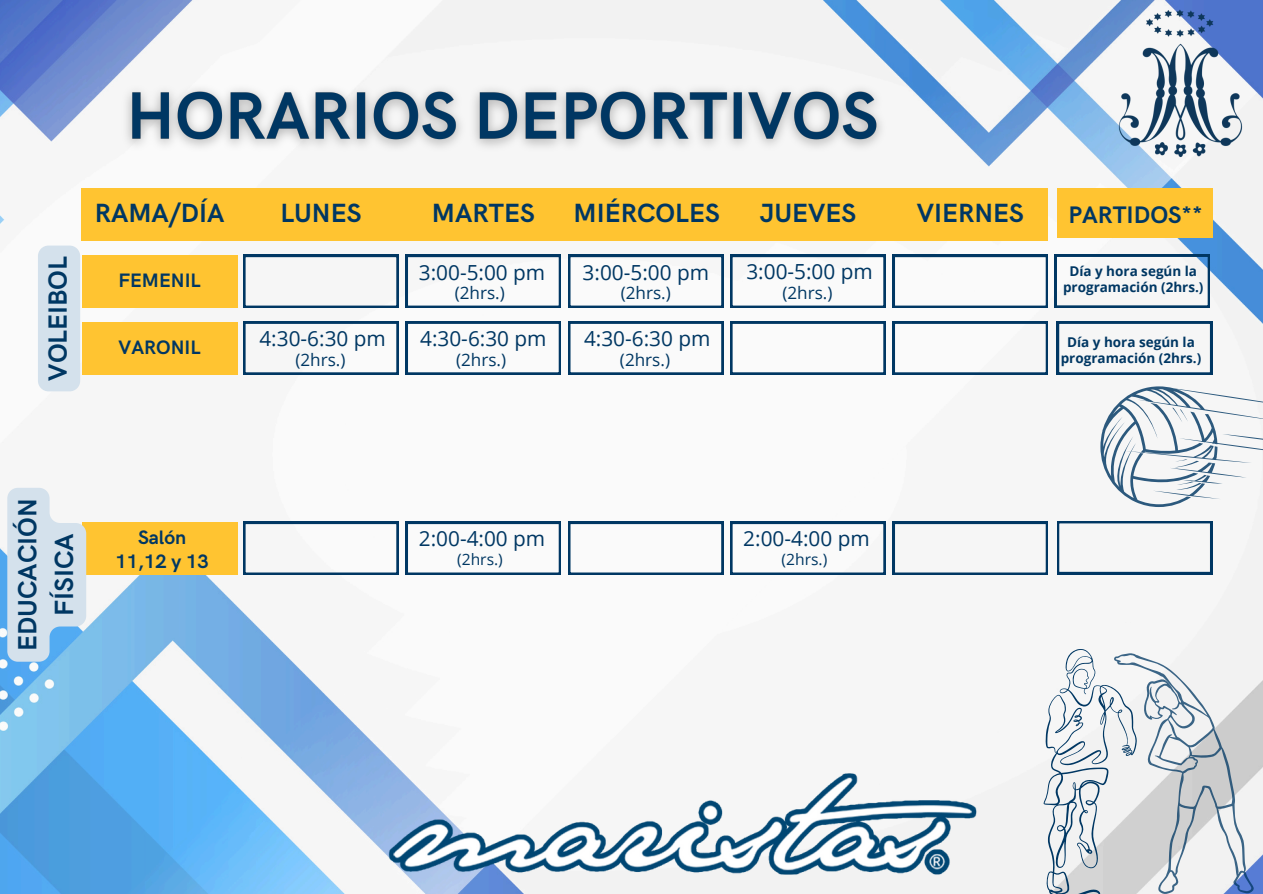
<style>
.page{position:relative;width:1263px;height:894px;background:#fff}
.page>*{position:absolute;margin:0;border:0;box-sizing:border-box;transform-origin:0 0}
.t1{font:700 26.4px/36.6px "HK Grotesk";color:#003763;text-align:center}
.t2{font:700 24px "HK Grotesk";color:#003763}
.t3{font:20.85px "Open Sans";color:#003763}
.t4{font:700 19.5px/23.7px "HK Grotesk";color:#003763;text-align:center}
.t5{font:17.1px "Open Sans";color:#003763}
.t6{font:15.6px "Open Sans";color:#003763}
.t7{font:700 13.5px/15.8px "Open Sans";color:#003763;text-align:center}
</style>
<div class="page">
<img style="left:0;top:0;width:1263px;height:893px">
<div style="left:81px;top:188px;width:967px;height:53px;background:#ffc431"></div>
<div style="left:82px;top:321px;width:155px;height:53px;background:#ffc431"></div>
<div style="left:82px;top:521px;width:155px;height:53px;background:#ffc431"></div>
<svg style="left:243px;top:321px;width:156px;height:53px"></svg>
<svg style="left:243px;top:521px;width:156px;height:53px"></svg>
<svg style="left:406px;top:255px;width:155px;height:53px"></svg>
<svg style="left:406px;top:321px;width:155px;height:53px"></svg>
<svg style="left:406px;top:521px;width:155px;height:53px"></svg>
<svg style="left:568px;top:255px;width:155px;height:53px"></svg>
<svg style="left:568px;top:321px;width:155px;height:53px"></svg>
<svg style="left:568px;top:521px;width:155px;height:53px"></svg>
<svg style="left:730px;top:255px;width:155px;height:53px"></svg>
<svg style="left:730px;top:321px;width:155px;height:53px"></svg>
<svg style="left:730px;top:521px;width:155px;height:53px"></svg>
<svg style="left:893px;top:255px;width:155px;height:53px"></svg>
<svg style="left:893px;top:321px;width:155px;height:53px"></svg>
<svg style="left:893px;top:521px;width:155px;height:53px"></svg>
<div style="left:82px;top:255px;width:155px;height:53px;background:#ffc431"></div>
<svg style="left:243px;top:255px;width:156px;height:53px"></svg>
<svg style="left:1055px;top:254px;width:155px;height:53px"></svg>
<div style="left:1057px;top:188px;width:155px;height:49px;background:#ffc431"></div>
<svg style="left:1057px;top:321px;width:155px;height:53px"></svg>
<svg style="left:1057px;top:521px;width:155px;height:53px"></svg>
<img style="left:380px;top:767px;width:604px;height:113px">
<svg style="left:1100px;top:386px;width:163px;height:121px"></svg>
<svg style="left:1043px;top:648px;width:211px;height:245px"></svg>
<img style="left:115px;top:77px;width:779px;height:81px">
<div style="left:38px;top:245px;width:42px;height:146px;background:#d4e1ec"></div>
<svg style="left:7px;top:487px;width:79px;height:174px;background:#cddeec"></svg>
<img style="left:1084px;top:0;width:179px;height:161px">
<h5 class="t1" style="left:41px;top:380px;width:126px;rotate:-90deg">VOLEIBOL</h5>
<h2 class="t1" style="left:95px;top:196px;width:131px">RAMA/DÍA</h2>
<h2 class="t1" style="left:280px;top:196px;width:82px">LUNES</h2>
<h2 class="t1" style="left:432px;top:196px;width:104px">MARTES</h2>
<h2 class="t1" style="left:574px;top:196px;width:148px">MIÉRCOLES</h2>
<h2 class="t1" style="left:760px;top:196px;width:98px">JUEVES</h2>
<h2 class="t1" style="left:917px;top:196px;width:109px">VIERNES</h2>
<p class="t4" style="left:118px;top:269px;width:84px">FEMENIL</p>
<h2 class="t4" style="left:119px;top:336px;width:83px">VARONIL</h2>
<h2 class="t3" style="left:259px;top:324px;width:128px">4:30-6:30 pm</h2>
<h2 class="t5" style="left:295px;top:347px;width:52px">(2hrs.)</h2>
<h3 class="t3" style="left:419px;top:257px;width:128px">3:00-5:00 pm</h3>
<h3 class="t5" style="left:455px;top:281px;width:52px">(2hrs.)</h3>
<h5 class="t3" style="left:420px;top:324px;width:128px">4:30-6:30 pm</h5>
<h5 class="t5" style="left:456px;top:347px;width:52px">(2hrs.)</h5>
<h5 class="t3" style="left:583px;top:257px;width:128px">3:00-5:00 pm</h5>
<h5 class="t5" style="left:621px;top:280px;width:52px">(2hrs.)</h5>
<p class="t3" style="left:584px;top:324px;width:128px">4:30-6:30 pm</p>
<p class="t5" style="left:620px;top:347px;width:52px">(2hrs.)</p>
<h5 class="t3" style="left:746px;top:257px;width:128px">3:00-5:00 pm</h5>
<h5 class="t5" style="left:782px;top:280px;width:52px">(2hrs.)</h5>
<h3 class="t2" style="left:1068px;top:201px;width:136px">PARTIDOS**</h3>
<h5 class="t7" style="left:1063px;top:263px;width:142px">Día y hora según la programación (2hrs.)</h5>
<h5 class="t7" style="left:1061px;top:333px;width:142px">Día y hora según la programación (2hrs.)</h5>
<h5 class="t1" style="left:10px;top:651px;width:154px;rotate:-90deg">EDUCACIÓN<br>FÍSICA</h5>
<h2 class="t4" style="left:116px;top:526px;width:95px">Salón<br>11,12 y 13</h2>
<h5 class="t3" style="left:419px;top:524px;width:128px">2:00-4:00 pm</h5>
<h5 class="t6" style="left:457px;top:547px;width:47px">(2hrs.)</h5>
<h4 class="t3" style="left:743px;top:524px;width:128px">2:00-4:00 pm</h4>
<h4 class="t6" style="left:782px;top:547px;width:47px">(2hrs.)</h4>
</div>
